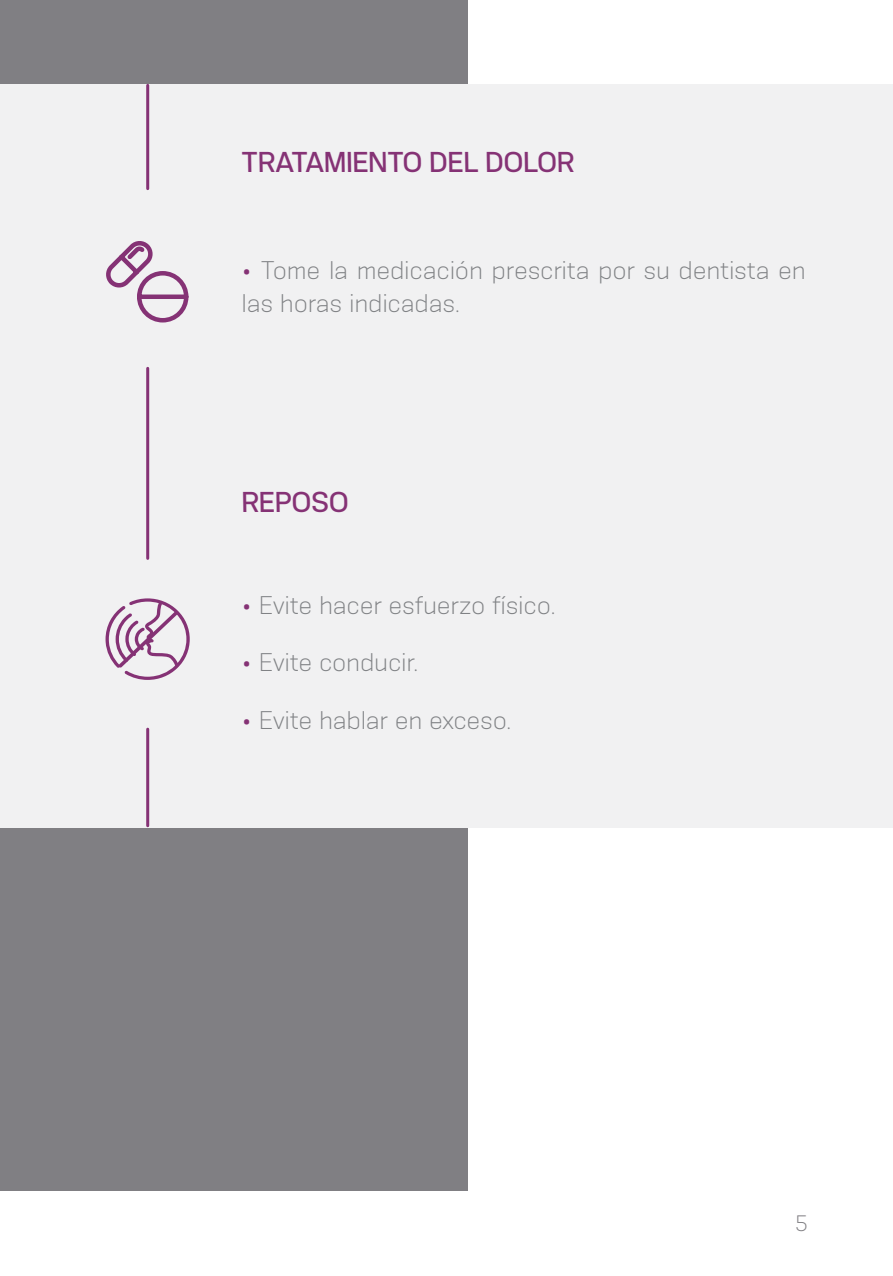
<style>
.page{position:relative;width:893px;height:1276px;background:#fff}
.page>*{position:absolute;margin:0;border:0;box-sizing:border-box;transform-origin:0 0}
.t1{font:500 27px "Konsens";color:#853275}
.t2{font:300 24px/33px "Konsens";letter-spacing:-.01em;color:#808285}
.t3{font:300 21px "Konsens";color:#807f83}
.s1{color:#853275}
</style>
<div class="page">
<div style="left:0;top:0;width:468px;height:1191px;background:#807f83"></div>
<div style="left:0;top:84px;width:893px;height:743px;background:#f1f1f2"></div>
<svg style="left:106px;top:241px;width:83px;height:82px"></svg>
<svg style="left:106px;top:598px;width:84px;height:82px"></svg>
<hr style="left:146px;top:368px;width:3px;height:190px;background:#853275">
<hr style="left:146px;top:729px;width:3px;height:97px;background:#853275">
<hr style="left:146px;top:85px;width:3px;height:104px;background:#853275">
<p class="t1" style="left:242px;top:145px;width:336px">TRATAMIENTO DEL DOLOR</p>
<p class="t2" style="left:242px;top:253px;width:566px"><span class="s1">•</span> Tome la medicación prescrita por su dentista en las horas indicadas.</p>
<p class="t1" style="left:242px;top:485px;width:110px">REPOSO</p>
<p class="t2" style="left:242px;top:588px;width:316px"><span class="s1">•</span> Evite hacer esfuerzo físico.</p>
<p class="t2" style="left:242px;top:645px;width:178px"><span class="s1">•</span> Evite conducir.</p>
<p class="t2" style="left:242px;top:703px;width:272px"><span class="s1">•</span> Evite hablar en exceso.</p>
<p class="t3" style="left:795px;top:1210px;width:14px">5</p>
</div>
